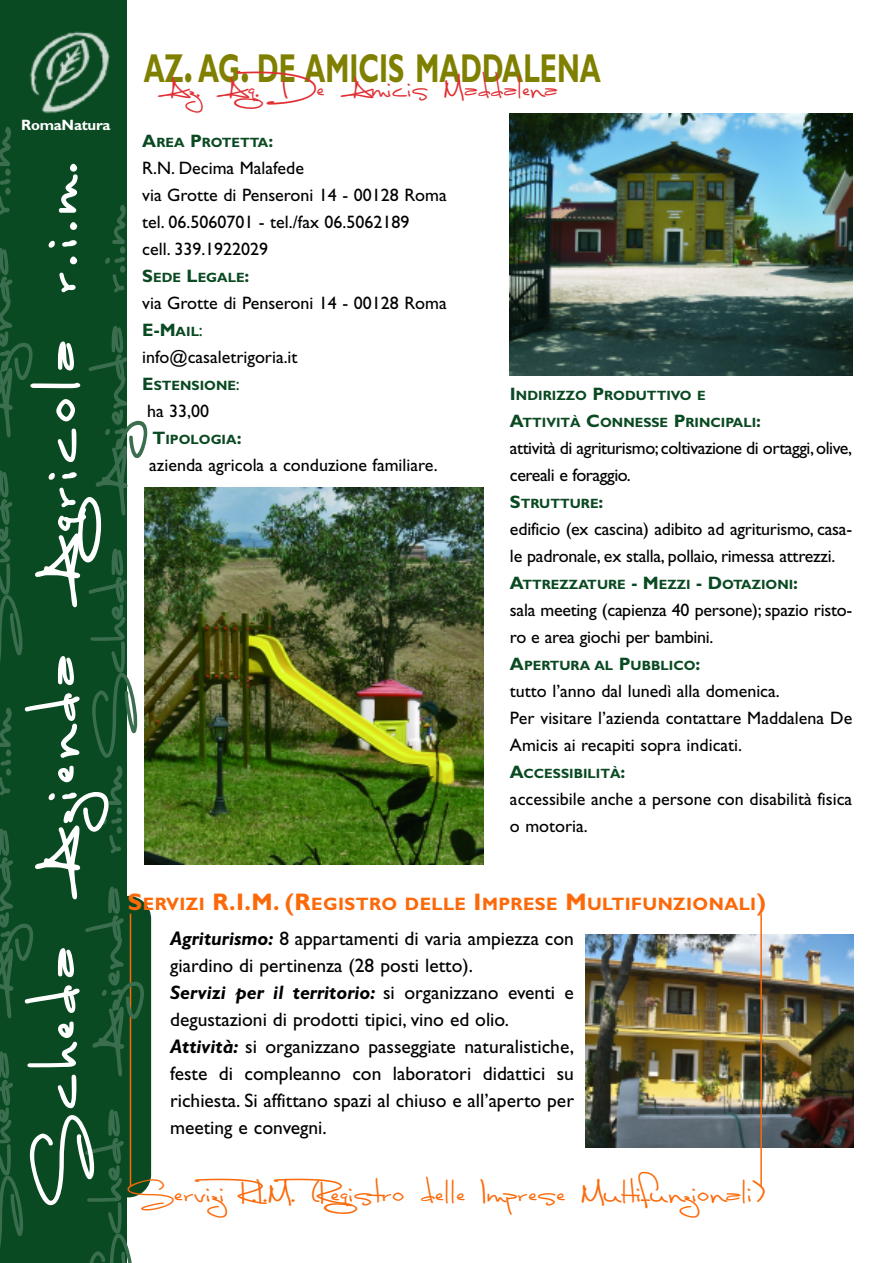
<style>
.page{position:relative;width:893px;height:1263px;background:#fff}
.page>*{position:absolute;margin:0;border:0;box-sizing:border-box;transform-origin:0 0}
.t1{font:54px "Luna Bar";letter-spacing:.12em;color:#fff;scale:1.1 1}
.t2{font:700 40.5px "Gill Sans";color:#808000;scale:.67 1}
.t3{font:37.5px "Luna Bar";color:#3b6e4f;scale:1.5 1}
.t4{font:27px "Luna Bar";color:#fb6909;scale:1.15 1}
.t5{font:27px "Luna Bar";color:#df2f33}
.t6{font:19.5px/27px "Gill Sans";color:#000}
.t7{font:18px/27px "Gill Sans";color:#000}
.t8{font:18px/27px "Gill Sans";letter-spacing:-.025em;color:#000}
.t9{font:700 18px "Gill Sans";letter-spacing:.02em;color:#fb6909}
.t10{font:700 15px "Gill Sans";letter-spacing:-.015em;color:#fff}
.t11{font:700 13.5px/27px "Gill Sans";color:#0a4a22}
.s1{font-size:54px}
.s2{font-size:18px}
.s3{font-weight:700;color:#0a4a22}
.s4{font-weight:700;font-size:13.5px;color:#0a4a22}
.s5{color:#0a4a22}
.s6{font-weight:400;font-size:18px}
.s7{font-size:24px}
.s8{font-weight:700;font-style:italic}
</style>
<div class="page">
<div style="left:105px;top:896px;width:46px;height:301px;background:#0a4a22;border-radius:23px"></div>
<div style="left:0;top:0;width:127px;height:1263px;background:#0a4a22"></div>
<img style="left:510px;top:113px;width:342px;height:262px">
<img style="left:145px;top:488px;width:339px;height:376px">
<img style="left:586px;top:935px;width:268px;height:213px">
<hr style="left:130px;top:914px;width:1px;height:273px;background:#fb6909">
<hr style="left:760px;top:914px;width:2px;height:273px;background:#fb6909">
<img style="left:30px;top:31px;width:80px;height:83px">
<h2 class="t2" style="left:184px;top:53px;width:624px"><span class="s1">.</span> AG<span class="s1">.</span> DE AMICIS MADDALENA</h2>
<h3 class="t5" style="left:144px;top:72px;width:416px"><sup>AZ</sup>Az. Ag. De Amicis Maddalena</h3>
<p class="t10" style="left:21px;top:119px;width:91px">RomaNatura</p>
<h3 class="t3" style="left:-25px;top:372px;width:166px;rotate:-90deg">zien a r.i.m.</h3>
<p class="t11" style="left:142px;top:130px;width:132px"><span class="s2">A</span>REA <span class="s2">P</span>ROTETTA<span class="s2">:</span></p>
<p class="t7" style="left:142px;top:156px;width:306px">R.N. Decima Malafede<br>via Grotte di Penseroni 14 - 00128 Roma tel. 06.5060701 - tel./fax 06.5062189<br>cell. 339.1922029</p>
<p class="t11" style="left:142px;top:265px;width:109px"><span class="s2">S</span>EDE <span class="s2">L</span>EGALE<span class="s2">:</span></p>
<p class="t7" style="left:142px;top:291px;width:306px">via Grotte di Penseroni 14 - 00128 Roma<br><span class="s3">E-M</span><span class="s4">AIL</span><span class="s5">:<br></span>info@casaletrigoria.it</p>
<p class="t11" style="left:142px;top:373px;width:99px"><span class="s2">E</span>STENSIONE<span class="s6">:</span></p>
<p class="t7" style="left:147px;top:399px;width:64px">ha 33,00</p>
<p class="t11" style="left:152px;top:427px;width:91px"><span class="s2">T</span>IPOLOGIA<span class="s2">:</span></p>
<p class="t7" style="left:149px;top:453px;width:290px">azienda agricola a conduzione familiare.</p>
<h1 class="t1" style="left:26px;top:1205px;width:950px;rotate:-90deg">Scheda Azienda Agricola r.i.m.</h1>
<h3 class="t3" style="left:90px;top:757px;width:371px;rotate:-90deg">Scheda Azienda r.i.m.</h3>
<p class="t11" style="left:510px;top:383px;width:253px"><span class="s2">I</span>NDIRIZZO <span class="s2">P</span>RODUTTIVO E<br><span class="s2">A</span>TTIVITÀ <span class="s2">C</span>ONNESSE <span class="s2">P</span>RINCIPALI<span class="s2">:</span></p>
<p class="t8" style="left:510px;top:436px;width:344px">attività di agriturismo; coltivazione di ortaggi,olive, cereali e foraggio.</p>
<p class="t11" style="left:510px;top:491px;width:95px"><span class="s2">S</span>TRUTTURE<span class="s2">:</span></p>
<p class="t7" style="left:510px;top:517px;width:344px">edificio (ex cascina) adibito ad agriturismo, casa&shy;le padronale, ex stalla, pollaio, rimessa attrezzi.</p>
<p class="t11" style="left:510px;top:572px;width:290px"><span class="s2">A</span>TTREZZATURE <span class="s2">- M</span>EZZI <span class="s2">- D</span>OTAZIONI<span class="s2">:</span></p>
<p class="t7" style="left:510px;top:598px;width:344px">sala meeting (capienza 40 persone); spazio risto&shy;ro e area giochi per bambini.</p>
<p class="t11" style="left:510px;top:653px;width:192px"><span class="s2">A</span>PERTURA AL <span class="s2">P</span>UBBLICO<span class="s2">:</span></p>
<p class="t7" style="left:510px;top:679px;width:344px">tutto l’anno dal lunedì alla domenica.<br>Per visitare l’azienda contattare Maddalena De<br>Amicis ai recapiti sopra indicati.</p>
<p class="t11" style="left:510px;top:761px;width:117px"><span class="s2">A</span>CCESSIBILITÀ<span class="s2">:</span></p>
<p class="t7" style="left:510px;top:787px;width:344px">accessibile anche a persone con disabilità fisica o motoria.</p>
<h3 class="t3" style="left:-25px;top:595px;width:85px;rotate:-90deg">cea</h3>
<h3 class="t3" style="left:-24px;top:953px;width:166px;rotate:-90deg">zien a r.i.m.</h3>
<h3 class="t3" style="left:86px;top:1234px;width:315px;rotate:-90deg">cheda Azienda r.i.m.</h3>
<p class="t9" style="left:128px;top:897px;width:639px"><span class="s7">S</span>ERVIZI <span class="s7">R.I.M. (R</span>EGISTRO DELLE <span class="s7">I</span>MPRESE <span class="s7">M</span>ULTIFUNZIONALI<span class="s7">)</span></p>
<p class="t6" style="left:170px;top:926px;width:405px"><span class="s8">Agriturismo:</span> 8 appartamenti di varia ampiezza con giardino di pertinenza (28 posti letto).<br><span class="s8">Servizi per il territorio:</span> si organizzano eventi e degustazioni di prodotti tipici, vino ed olio.<br><span class="s8">Attività:</span> si organizzano passeggiate naturalistiche, feste di compleanno con laboratori didattici su richiesta. Si affittano spazi al chiuso e all’aperto per meeting e convegni.</p>
<h3 class="t3" style="left:-24px;top:1260px;width:141px;rotate:-90deg">Scea</h3>
<h3 class="t4" style="left:128px;top:1177px;width:556px">Servizi R.I.M. (Registro delle Imprese Multifunzionali)</h3>
</div>
